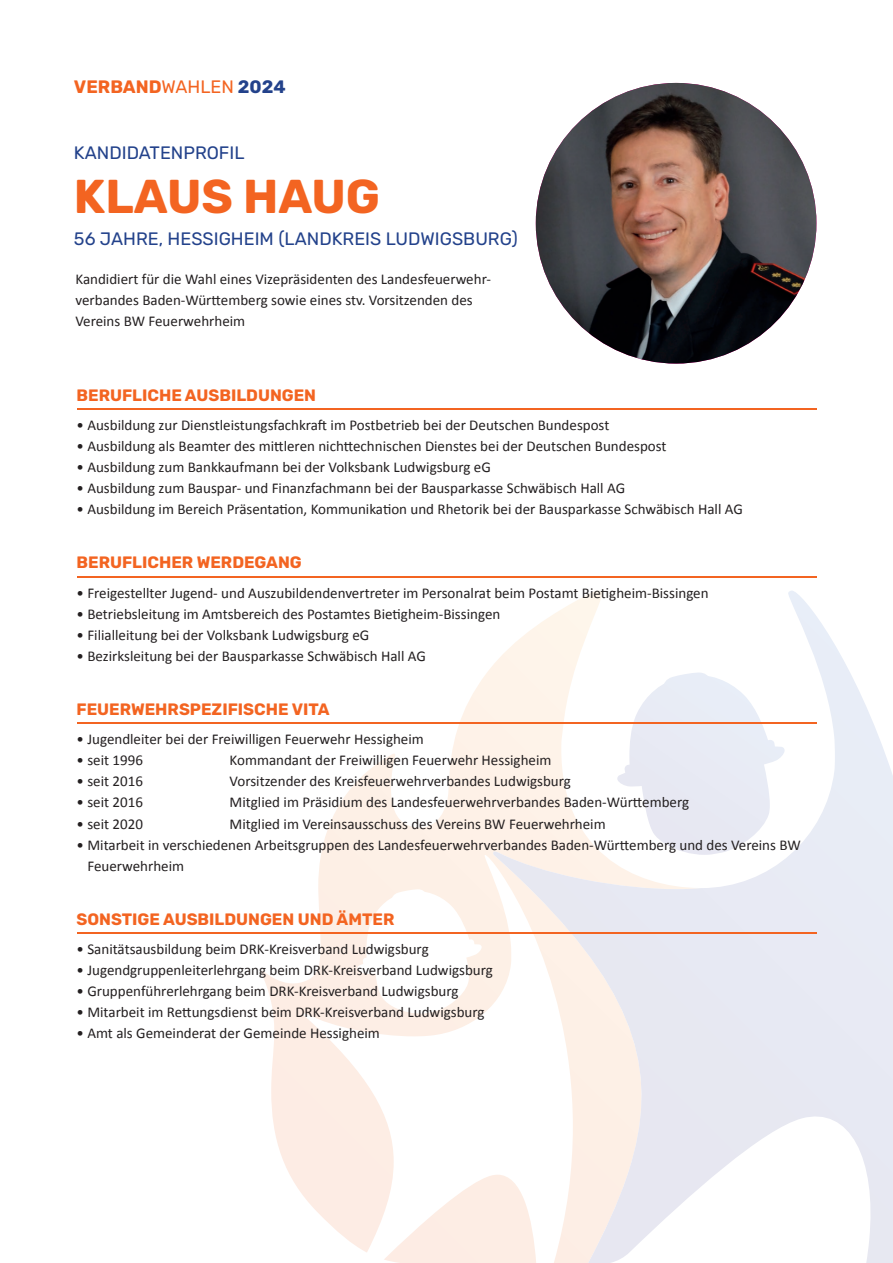
<style>
.page{position:relative;width:893px;height:1263px;background:#fff}
.page>*{position:absolute;margin:0;border:0;box-sizing:border-box;transform-origin:0 0}
.t1{font:700 47.4px "Rubik";color:#f36421}
.t2{font:18px "Rubik";color:#23428b}
.t3{font:700 18px "Rubik";color:#f36421}
.t4{font:700 16.5px "Rubik";color:#f36421}
.t5{font:15px/21px "Calibri";color:#231f20}
.s1{font-weight:400}
.s2{color:#23428b}
</style>
<div class="page">
<svg style="left:261px;top:666px;width:372px;height:597px"></svg>
<svg style="left:493px;top:591px;width:342px;height:298px"></svg>
<svg style="left:617px;top:672px;width:168px;height:183px"></svg>
<hr style="left:77px;top:409px;width:739px;height:1px;background:#f36421">
<hr style="left:77px;top:576px;width:739px;height:2px;background:#f36421">
<hr style="left:77px;top:723px;width:739px;height:1px;background:#f36421">
<hr style="left:77px;top:932px;width:739px;height:2px;background:#f36421">
<img style="left:536px;top:83px;width:280px;height:281px;border-radius:140px">
<p class="t3" style="left:74px;top:77px;width:213px">VERBAND<span class="s1">WAHLEN</span> <span class="s2">2024</span></p>
<p class="t2" style="left:74px;top:142px;width:172px">KANDIDATENPROFIL</p>
<h1 class="t1" style="left:74px;top:170px;width:308px">KLAUS HAUG</h1>
<p class="t2" style="left:74px;top:229px;width:445px">56 JAHRE, HESSIGHEIM (LANDKREIS LUDWIGSBURG)</p>
<p class="t5" style="left:75px;top:268px;width:417px">Kandidiert für die Wahl eines Vizepräsidenten des Landesfeuerwehr&shy;verbandes Baden-Württemberg sowie eines stv. Vorsitzenden des<br>Vereins BW Feuerwehrheim</p>
<p class="t4" style="left:77px;top:386px;width:241px">BERUFLICHE AUSBILDUNGEN</p>
<p class="t5" style="left:77px;top:414px;width:534px">• Ausbildung zur Dienstleistungsfachkraft im Postbetrieb bei der Deutschen Bundespost</p>
<p class="t5" style="left:77px;top:435px;width:591px">• Ausbildung als Beamter des mittleren nichttechnischen Dienstes bei der Deut schen Bundespost</p>
<p class="t5" style="left:77px;top:456px;width:416px">• Ausbildung zum Bankkaufmann bei der Volksbank Ludwigsburg eG</p>
<p class="t5" style="left:77px;top:477px;width:550px">• Ausbildung zum Bauspar- und Finanzfachmann bei der Bausparkasse Schwäbisch Hall AG</p>
<p class="t5" style="left:77px;top:498px;width:668px">• Ausbildung im Bereich Präsentation, Kommunikation und Rhetorik bei der Bausparkasse Schwäbisch Hall AG</p>
<p class="t4" style="left:77px;top:553px;width:227px">BERUFLICHER WERDEGANG</p>
<p class="t5" style="left:77px;top:582px;width:634px">• Freigestellter Jugend- und Auszubildendenvertreter im Personalrat beim Postamt Bietigheim-Bissingen</p>
<p class="t5" style="left:77px;top:603px;width:425px">• Betriebsleitung im Amtsbereich des Postamtes Bietigheim-Bissingen</p>
<p class="t5" style="left:77px;top:624px;width:294px">• Filialleitung bei der Volksbank Ludwigsburg eG</p>
<p class="t5" style="left:77px;top:645px;width:351px">• Bezirksleitung bei der Bausparkasse Schwäbisch Hall AG</p>
<p class="t4" style="left:77px;top:700px;width:254px">FEUERWEHRSPEZIFISCHE VITA</p>
<p class="t5" style="left:77px;top:729px;width:349px">• Jugendleiter bei der Freiwilligen Feuerwehr Hessigheim</p>
<p class="t5" style="left:77px;top:750px;width:68px">• seit 1996</p>
<p class="t5" style="left:230px;top:750px;width:323px">Kommandant der Freiwilligen Feuerwehr Hessigheim</p>
<p class="t5" style="left:77px;top:771px;width:68px">• seit 2016</p>
<p class="t5" style="left:230px;top:771px;width:343px">Vorsitzender des Kreisfeuerwehrverbandes Ludwigsburg</p>
<p class="t5" style="left:77px;top:792px;width:68px">• seit 2016</p>
<p class="t5" style="left:230px;top:792px;width:461px">Mitglied im Präsidium des Landesfeuerwehrverbandes Baden-Württemberg</p>
<p class="t5" style="left:77px;top:813px;width:68px">• seit 2020</p>
<p class="t5" style="left:230px;top:813px;width:378px">Mitglied im Vereinsausschuss des Vereins BW Feuerwehrheim</p>
<p class="t5" style="left:87px;top:834px;width:715px;text-indent:-11px">• Mitarbeit in verschiedenen Arbeitsgruppen des Landesfeuerwehrverbandes Baden-Württemberg und des Vereins BW<br>Feuerwehrheim</p>
<p class="t4" style="left:77px;top:909px;width:319px">SONSTIGE AUSBILDUNGEN UND ÄMTER</p>
<p class="t5" style="left:77px;top:938px;width:354px">• Sanitätsausbildung beim DRK-Kreisverband Ludwigsburg</p>
<p class="t5" style="left:77px;top:959px;width:418px">• Jugendgruppenleiterlehrgang beim DRK-Kreisverband Ludwigsburg</p>
<p class="t5" style="left:77px;top:980px;width:383px">• Gruppenführerlehrgang beim DRK-Kreisverband Ludwigsburg</p>
<p class="t5" style="left:77px;top:1001px;width:410px">• Mitarbeit im Rettungsdienst beim DRK-Kreisverband Ludwigsburg</p>
<p class="t5" style="left:77px;top:1022px;width:305px">• Amt als Gemeinderat der Gemeinde Hessigheim</p>
</div>
